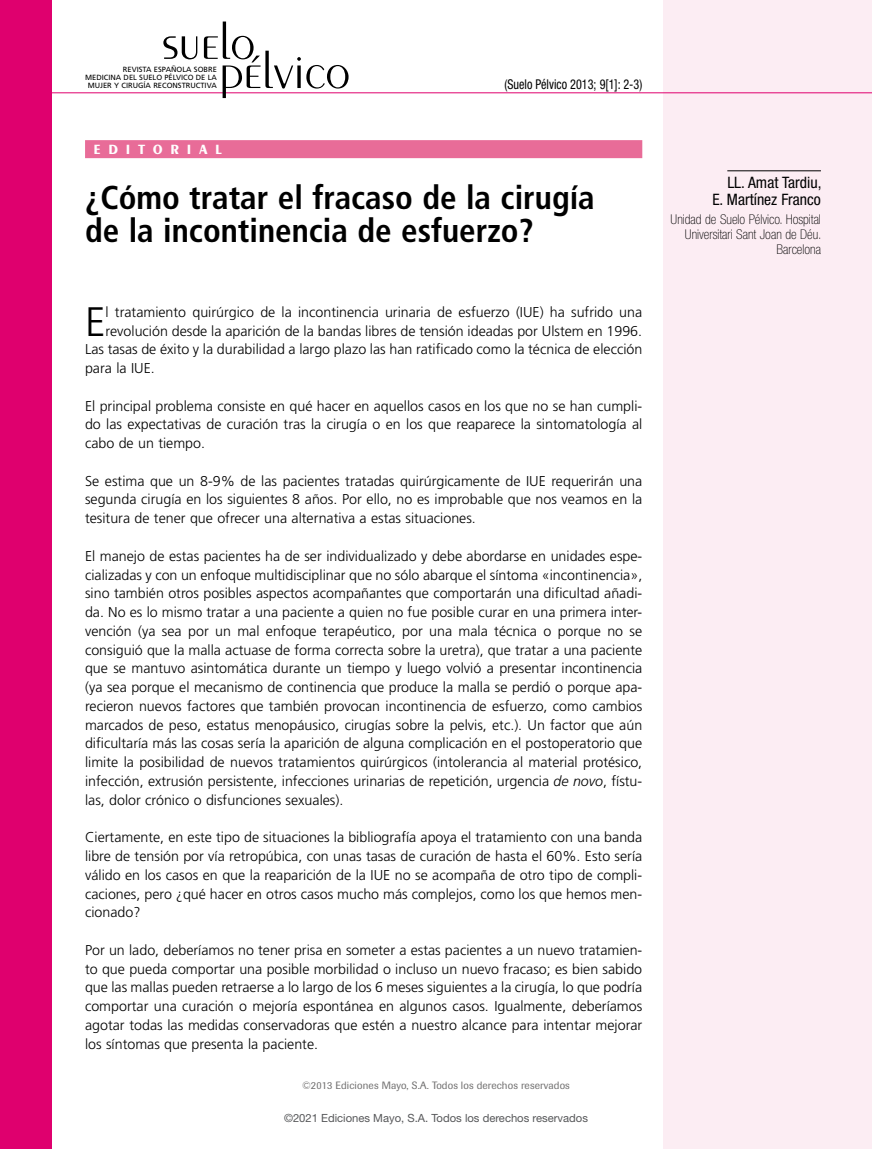
<style>
.page{position:relative;width:872px;height:1149px;background:#fff}
.page>*{position:absolute;margin:0;border:0;box-sizing:border-box;transform-origin:0 0}
.t1{font:300 52.2px "Peignot LT Std";color:#000}
.t2{font:300 41.1px "Frutiger LT Std";color:#000}
.t3{font:700 condensed 33px/33px "Frutiger LT Std";color:#000}
.t4{font:condensed 15.75px/16.5px "Helvetica Neue LT Std";color:#000;text-align:right}
.t5{font:300 14.25px/18.8px "Frutiger LT Std";color:#000;text-align:justify}
.t6{font:700 14.25px "Peignot LT Std";letter-spacing:.6em;color:#fff;scale:.9 1}
.t7{font:100 condensed 13.5px/15px "Helvetica Neue LT Std";color:#000;text-align:right}
.t8{font:condensed 13.5px "Helvetica Neue LT Std";color:#000;scale:.9 1}
.t9{font:11.25px "Helvetica Neue LT Std";color:#57585a}
.t10{font:10.5px "Imago";letter-spacing:.01em;color:#706f6f}
.t11{font:7.5px/8.2px "Frutiger LT Std";color:#000;text-align:right}
.s1{font-style:italic}
</style>
<div class="page">
<div style="left:663px;top:0;width:209px;height:1148px;background:#fcedf3"></div>
<hr style="left:0;top:92px;width:872px;height:1px;background:#df006e">
<div style="left:85px;top:140px;width:557px;height:18px;background:#e86c98"></div>
<hr style="left:727px;top:170px;width:94px;height:1px;background:#000">
<div style="left:0;top:0;width:51px;height:1148px;background:#df006e"></div>
<p class="t1" style="left:162px;top:12px;width:94px">suelo</p>
<p class="t1" style="left:219px;top:41px;width:132px">pélvico</p>
<p class="t11" style="left:85px;top:65px;width:133px">REVISTA ESPAÑOLA SOBRE<br>MEDICINA DEL SUELO PÉLVICO DE LA<br>MUJER Y CIRUGÍA RECONSTRUCTIVA</p>
<p class="t6" style="left:94px;top:141px;width:144px">EDITORIAL</p>
<p class="t8" style="left:504px;top:76px;width:155px">(Suelo Pélvico 2013; 9[1]: 2-3)</p>
<p class="t3" style="left:85px;top:181px;width:511px">¿Cómo tratar el fracaso de la cirugía de la incontinencia de esfuerzo?</p>
<p class="t2" style="left:85px;top:298px;width:22px">E</p>
<p class="t5" style="left:106px;top:302px;width:538px">l tratamiento quirúrgico de la incontinencia urinaria de esfuerzo (IUE) ha sufrido una</p>
<p class="t5" style="left:106px;top:321px;width:538px">revolución desde la aparición de la bandas libres de tensión ideadas por Ulstem en 1996.</p>
<p class="t5" style="left:85px;top:340px;width:559px">Las tasas de éxito y la durabilidad a largo plazo las han ratificado como la técnica de elección</p>
<p class="t5" style="left:85px;top:359px;width:71px">para la IUE.</p>
<p class="t5" style="left:85px;top:396px;width:559px">El principal problema consiste en qué hacer en aquellos casos en los que no se han cumpli&shy;do las expectativas de curación tras la cirugía o en los que reaparece la sintomatología al cabo de un tiempo.</p>
<p class="t5" style="left:85px;top:471px;width:559px">Se estima que un 8-9% de las pacientes tratadas quirúrgicamente de IUE requerirán una segunda cirugía en los siguientes 8 años. Por ello, no es improbable que nos veamos en la tesitura de tener que ofrecer una alternativa a estas situaciones.</p>
<p class="t5" style="left:85px;top:546px;width:559px">El manejo de estas pacientes ha de ser individualizado y debe abordarse en unidades espe&shy;cializadas y con un enfoque multidisciplinar que no sólo abarque el síntoma «incontinencia», sino también otros posibles aspectos acompañantes que comportarán una dificultad añadi&shy;da. No es lo mismo tratar a una paciente a quien no fue posible curar en una primera inter&shy;vención (ya sea por un mal enfoque terapéutico, por una mala técnica o porque no se consiguió que la malla actuase de forma correcta sobre la uretra), que tratar a una paciente que se mantuvo asintomática durante un tiempo y luego volvió a presentar incontinencia (ya sea porque el mecanismo de continencia que produce la malla se perdió o porque apa&shy;recieron nuevos factores que también provocan incontinencia de esfuerzo, como cambios marcados de peso, estatus menopáusico, cirugías sobre la pelvis, etc.). Un factor que aún dificultaría más las cosas sería la aparición de alguna complicación en el postoperatorio que limite la posibilidad de nuevos tratamientos quirúrgicos (intolerancia al material protésico, infección, extrusión persistente, infecciones urinarias de repetición, urgencia <span class="s1">de novo</span>, fístu&shy;las, dolor crónico o disfunciones sexuales).</p>
<p class="t5" style="left:85px;top:827px;width:559px">Ciertamente, en este tipo de situaciones la bibliografía apoya el tratamiento con una banda libre de tensión por vía retropúbica, con unas tasas de curación de hasta el 60%. Esto sería válido en los casos en que la reaparición de la IUE no se acompaña de otro tipo de compli&shy;caciones, pero ¿qué hacer en otros casos mucho más complejos, como los que hemos men&shy;cionado?</p>
<p class="t5" style="left:85px;top:940px;width:559px">Por un lado, deberíamos no tener prisa en someter a estas pacientes a un nuevo tratamien&shy;to que pueda comportar una posible morbilidad o incluso un nuevo fracaso; es bien sabido que las mallas pueden retraerse a lo largo de los 6 meses siguientes a la cirugía, lo que podría comportar una curación o mejoría espontánea en algunos casos. Igualmente, deberíamos agotar todas las medidas conservadoras que estén a nuestro alcance para intentar mejorar los síntomas que presenta la paciente.</p>
<p class="t10" style="left:302px;top:1079px;width:269px">©2013 Ediciones Mayo, S.A. Todos los derechos reservados</p>
<p class="t9" style="left:284px;top:1111px;width:305px">©2021 Ediciones Mayo, S.A. Todos los derechos reservados</p>
<p class="t4" style="left:712px;top:174px;width:111px">LL. Amat Tardiu,<br>E. Martínez Franco</p>
<p class="t7" style="left:670px;top:211px;width:152px">Unidad de Suelo Pélvico. Hospital<br>Universitari Sant Joan de Déu.<br>Barcelona</p>
</div>
